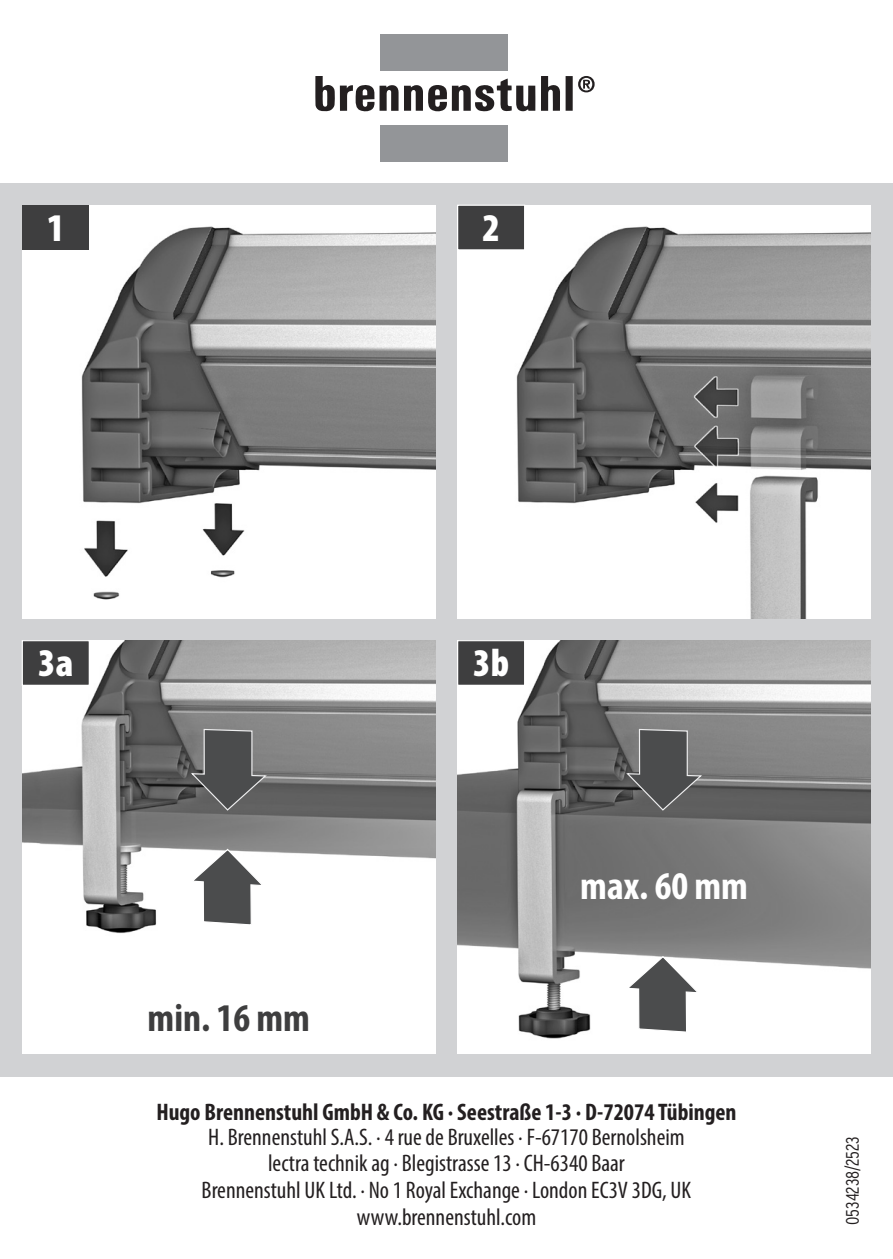
<style>
.page{position:relative;width:893px;height:1259px;background:#fff}
.page>*{position:absolute;margin:0;border:0;box-sizing:border-box;transform-origin:0 0}
.t1{font:700 condensed 39.3px "Myriad Pro";color:#3e3e3f}
.t2{font:700 condensed 39.3px "Myriad Pro";color:#fff}
.t3{font:900 condensed 39.3px "Myriad Pro";color:#fff}
.t4{font:condensed 24px/26.4px "Myriad Pro";color:#231f20;text-align:center}
.t5{font:700 condensed 24px "Myriad Pro";color:#231f20}
.t6{font:300 condensed 18px "Interstate";letter-spacing:-.01em;color:#231f20}
</style>
<div class="page">
<div style="left:0;top:183px;width:893px;height:893px;background:#d1d2d4"></div>
<img style="left:22px;top:205px;width:413px;height:413px">
<img style="left:458px;top:205px;width:413px;height:413px">
<img style="left:22px;top:640px;width:413px;height:413px">
<img style="left:458px;top:640px;width:413px;height:413px">
<svg style="left:626px;top:955px;width:75px;height:78px;background:#a1a1a2"></svg>
<svg style="left:625px;top:728px;width:77px;height:83px;background:#616162"></svg>
<svg style="left:191px;top:848px;width:75px;height:78px;background:#a0a0a1"></svg>
<svg style="left:189px;top:728px;width:78px;height:83px;background:#616262"></svg>
<div style="left:22px;top:205px;width:67px;height:45px;background:#3e3e3f"></div>
<div style="left:458px;top:205px;width:67px;height:45px;background:#3e3e3f"></div>
<div style="left:457px;top:205px;width:68px;height:45px;border:1px solid #fff"></div>
<div style="left:22px;top:640px;width:67px;height:45px;background:#3e3e3f"></div>
<div style="left:22px;top:640px;width:68px;height:46px;border:1px solid #fff"></div>
<div style="left:458px;top:640px;width:67px;height:45px;background:#3e3e3f"></div>
<div style="left:457px;top:640px;width:68px;height:46px;border:1px solid #fff"></div>
<div style="left:380px;top:34px;width:127px;height:37px;background:#939598"></div>
<div style="left:380px;top:125px;width:127px;height:37px;background:#939598"></div>
<svg style="left:541px;top:76px;width:19px;height:35px"></svg>
<div style="left:566px;top:76px;width:7px;height:35px;background:#231f20"></div>
<svg style="left:315px;top:76px;width:220px;height:36px"></svg>
<svg style="left:578px;top:76px;width:17px;height:16px"></svg>
<h1 class="t3" style="left:47px;top:202px;width:19px">1</h1>
<h1 class="t3" style="left:482px;top:202px;width:19px">2</h1>
<h1 class="t3" style="left:38px;top:638px;width:37px">3a</h1>
<h1 class="t3" style="left:473px;top:638px;width:37px">3b</h1>
<h1 class="t1" style="left:148px;top:993px;width:164px">min. 16 mm</h1>
<h1 class="t2" style="left:580px;top:861px;width:169px">max. 60 mm</h1>
<p class="t5" style="left:156px;top:1096px;width:582px">Hugo Brennenstuhl GmbH &amp; Co. KG · Seestraße 1-3 · D-72074 Tübingen</p>
<p class="t4" style="left:202px;top:1123px;width:491px">H. Brennenstuhl S.A.S. ∙ 4 rue de Bruxelles ∙ F-67170 Bernolsheim lectra technik ag · Blegistrasse 13 · CH-6340 Baar<br>Brennenstuhl UK Ltd. ∙ No 1 Royal Exchange ∙ London EC3V 3DG, UK www.brennenstuhl.com</p>
<p class="t6" style="left:842px;top:1225px;width:90px;rotate:-90deg">0534238/2523</p>
</div>
